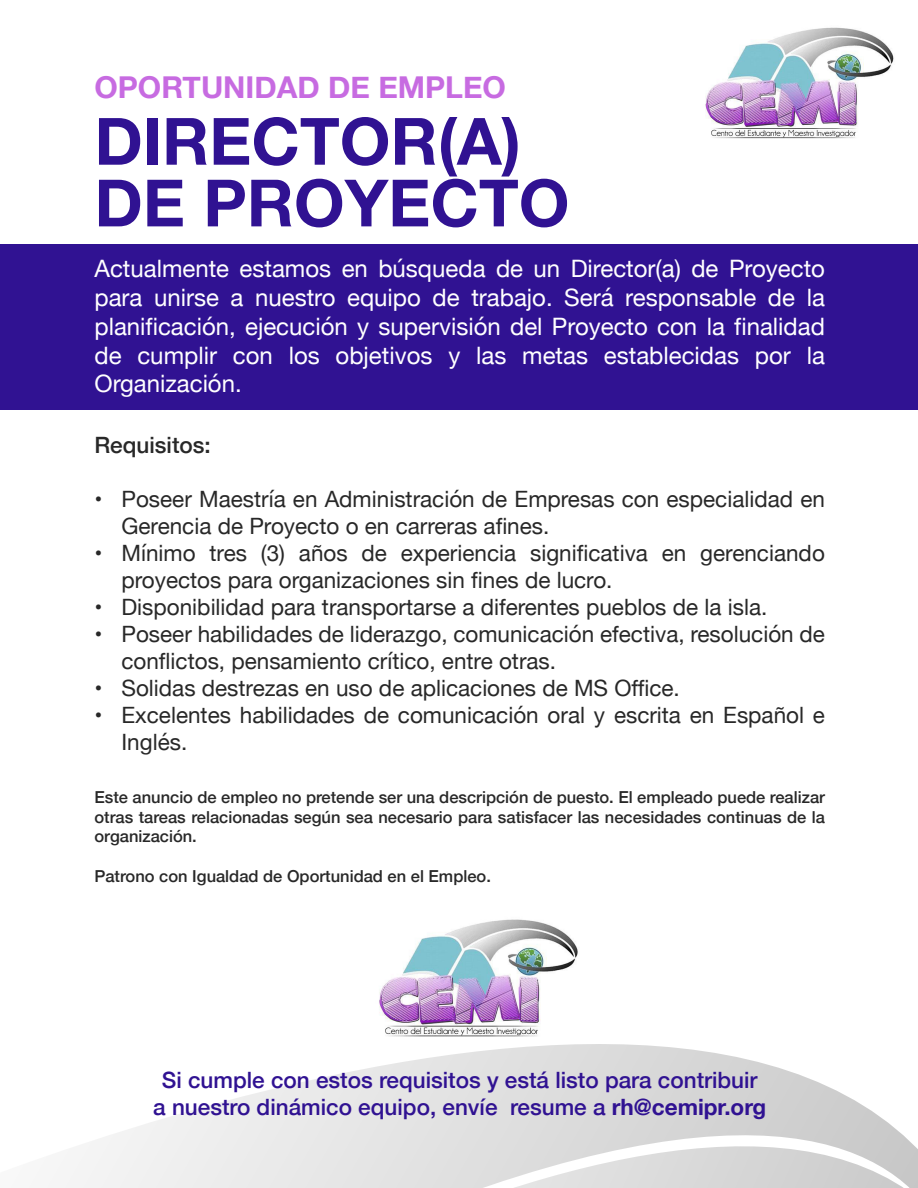
<style>
.page{position:relative;width:918px;height:1188px;background:#fff}
.page>*{position:absolute;margin:0;border:0;box-sizing:border-box;transform-origin:0 0}
.t1{font:700 65.25px/61.7px "Helvetica Neue";color:#301292}
.t2{font:700 30.15px "Helvetica Neue";color:#c76be1}
.t3{font:24px/28.8px "Helvetica Neue";color:#fff;text-align:justify}
.t4{font:22.5px/27px "Helvetica Neue";color:#282828}
.t5{font:500 22.5px/27px "Helvetica Neue";color:#301292;text-align:center}
.t6{font:500 22.5px "Helvetica Neue";color:#282828}
.t7{font:500 16.5px/19.8px "Helvetica Neue";color:#282828;text-align:justify}
.s1{font-weight:700}
</style>
<div class="page">
<div style="left:0;top:244px;width:918px;height:166px;background:#301292"></div>
<img style="left:379px;top:919px;width:199px;height:118px">
<svg style="left:89px;top:1044px;width:825px;height:102px"></svg>
<svg style="left:65px;top:1146px;width:853px;height:42px"></svg>
<img style="left:705px;top:27px;width:189px;height:112px">
<h2 class="t2" style="left:94px;top:63px;width:413px">OPORTUNIDAD DE EMPLEO</h2>
<h1 class="t1" style="left:94px;top:112px;width:477px">DIRECTOR(A)<br>DE PROYECTO</h1>
<p class="t3" style="left:94px;top:256px;width:732px">Actualmente estamos en búsqueda de un Director(a) de Proyecto para unirse a nuestro equipo de trabajo. Será responsable de la planificación, ejecución y supervisión del Proyecto con la finalidad de cumplir con los objetivos y las metas establecidas por la Organización.</p>
<p class="t6" style="left:94px;top:427px;width:118px">Requisitos:</p>
<p class="t4" style="left:121px;top:487px;width:705px;text-indent:-27px">• Poseer Maestría en Administración de Empresas con especialidad en<br>Gerencia de Proyecto o en carreras afines.</p>
<p class="t4" style="left:121px;top:541px;width:705px;text-indent:-27px">• Mínimo tres (3) años de experiencia significativa en gerenciando proyectos para organizaciones sin fines de lucro.</p>
<p class="t4" style="left:94px;top:595px;width:674px">• Disponibilidad para transportarse a diferentes pueblos de la isla.</p>
<p class="t4" style="left:121px;top:622px;width:705px;text-indent:-27px">• Poseer habilidades de liderazgo, comunicación efectiva, resolución de conflictos, pensamiento crítico, entre otras.</p>
<p class="t4" style="left:94px;top:676px;width:587px">• Solidas destrezas en uso de aplicaciones de MS Office.</p>
<p class="t4" style="left:121px;top:703px;width:705px;text-indent:-27px">• Excelentes habilidades de comunicación oral y escrita en Español e<br>Inglés.</p>
<p class="t7" style="left:94px;top:786px;width:732px">Este anuncio de empleo no pretende ser una descripción de puesto. El empleado puede realizar otras tareas relacionadas según sea necesario para satisfacer las necesidades continuas de la organización.</p>
<p class="t7" style="left:94px;top:865px;width:398px">Patrono con Igualdad de Oportunidad en el Empleo.</p>
<p class="t5" style="left:153px;top:1065px;width:614px">Si cumple con estos requisitos y está listo para contribuir a nuestro dinámico equipo, envíe resume a <span class="s1">rh@cemipr.org</span></p>
</div>
